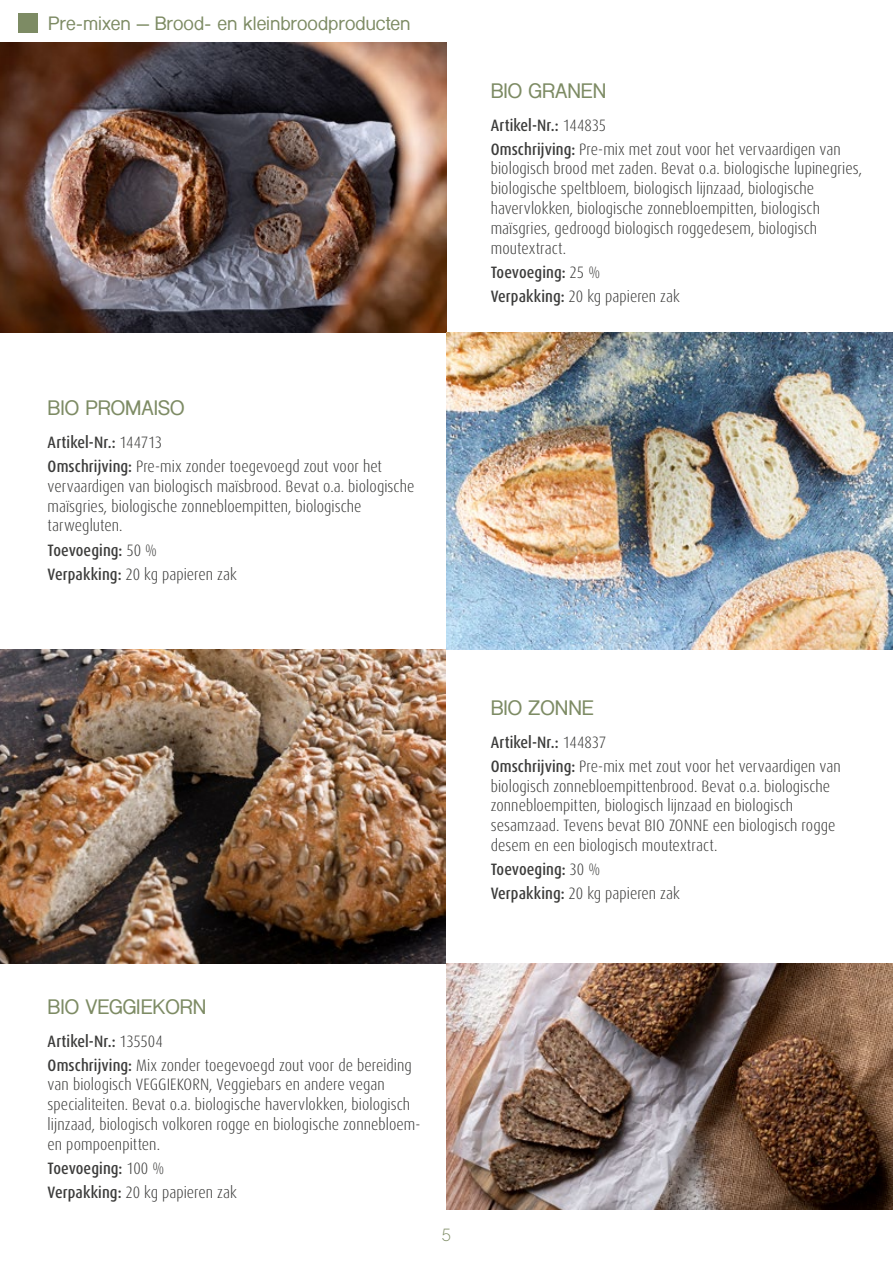
<style>
.page{position:relative;width:893px;height:1263px;background:#fff}
.page>*{position:absolute;margin:0;border:0;box-sizing:border-box;transform-origin:0 0}
.t1{font:700 19.5px "Shree Dev 0714";color:#7d8b64}
.t2{font:700 18px "Shree Dev 0714";color:#7d8b64}
.t3{font:300 condensed 16.5px/19.8px "Dax Pro";letter-spacing:.005em;color:#3c3c3b}
.t4{font:500 condensed 16.5px/24px "Dax Pro";letter-spacing:.005em;color:#3c3c3b}
.t5{font:16.5px "Shree Dev 0714";color:#7d8b64}
.s1{font-weight:500}
.s2{font-weight:300}
</style>
<div class="page">
<div style="left:19px;top:14px;width:19px;height:19px;background:#7d8b64"></div>
<img style="left:0;top:43px;width:446px;height:290px">
<img style="left:446px;top:333px;width:447px;height:317px">
<img style="left:446px;top:963px;width:447px;height:247px">
<img style="left:0;top:650px;width:445px;height:313px">
<p class="t2" style="left:48px;top:13px;width:364px">Pre-mixen – Brood- en kleinbroodproducten</p>
<p class="t1" style="left:48px;top:397px;width:138px">BIO PROMAISO</p>
<p class="t3" style="left:48px;top:430px;width:336px;line-height:24px"><span class="s1">Artikel-Nr.:</span> 144713<br><span class="s1">Omschrijving:</span> Pre-mix zonder toegevoegd zout voor het</p>
<p class="t3" style="left:48px;top:476px;width:368px">vervaardigen van biologisch maïsbrood. Bevat o.a. biologische maïsgries, biologische zonnebloempitten, biologische tarwegluten.</p>
<p class="t4" style="left:48px;top:538px;width:191px">Toevoeging: <span class="s2">50 %<br></span>Verpakking: <span class="s2">20 kg papieren zak</span></p>
<p class="t1" style="left:491px;top:80px;width:117px">BIO GRANEN</p>
<p class="t3" style="left:491px;top:113px;width:352px;line-height:24px"><span class="s1">Artikel-Nr.:</span> 144835<br><span class="s1">Omschrijving:</span> Pre-mix met zout voor het vervaardigen van</p>
<p class="t3" style="left:491px;top:159px;width:373px">biologisch brood met zaden. Bevat o.a. biologische lupinegries, biologische speltbloem, biologisch lijnzaad, biologische havervlokken, biologische zonnebloempitten, biologisch maïsgries, gedroogd biologisch roggedesem, biologisch moutextract.</p>
<p class="t4" style="left:491px;top:260px;width:191px">Toevoeging: <span class="s2">25 %<br></span>Verpakking: <span class="s2">20 kg papieren zak</span></p>
<p class="t1" style="left:48px;top:996px;width:160px">BIO VEGGIEKORN</p>
<p class="t3" style="left:48px;top:1029px;width:366px;line-height:24px"><span class="s1">Artikel-Nr.:</span> 135504<br><span class="s1">Omschrijving:</span> Mix zonder toegevoegd zout voor de bereiding</p>
<p class="t3" style="left:48px;top:1075px;width:374px">van biologisch VEGGIEKORN, Veggiebars en andere vegan specialiteiten. Bevat o.a. biologische havervlokken, biologisch lijnzaad, biologisch volkoren rogge en biologische zonnebloem&shy;en pompoenpitten.</p>
<p class="t4" style="left:48px;top:1156px;width:191px">Toevoeging: <span class="s2">100 %<br></span>Verpakking: <span class="s2">20 kg papieren zak</span></p>
<p class="t5" style="left:442px;top:1225px;width:11px">5</p>
<p class="t1" style="left:491px;top:697px;width:104px">BIO ZONNE</p>
<p class="t3" style="left:491px;top:730px;width:352px;line-height:24px"><span class="s1">Artikel-Nr.:</span> 144837<br><span class="s1">Omschrijving:</span> Pre-mix met zout voor het vervaardigen van</p>
<p class="t3" style="left:491px;top:776px;width:346px">biologisch zonnebloempittenbrood. Bevat o.a. biologische zonnebloempitten, biologisch lijnzaad en biologisch sesamzaad. Tevens bevat BIO ZONNE een biologisch rogge desem en een biologisch moutextract.</p>
<p class="t4" style="left:491px;top:857px;width:191px">Toevoeging: <span class="s2">30 %<br></span>Verpakking: <span class="s2">20 kg papieren zak</span></p>
</div>
